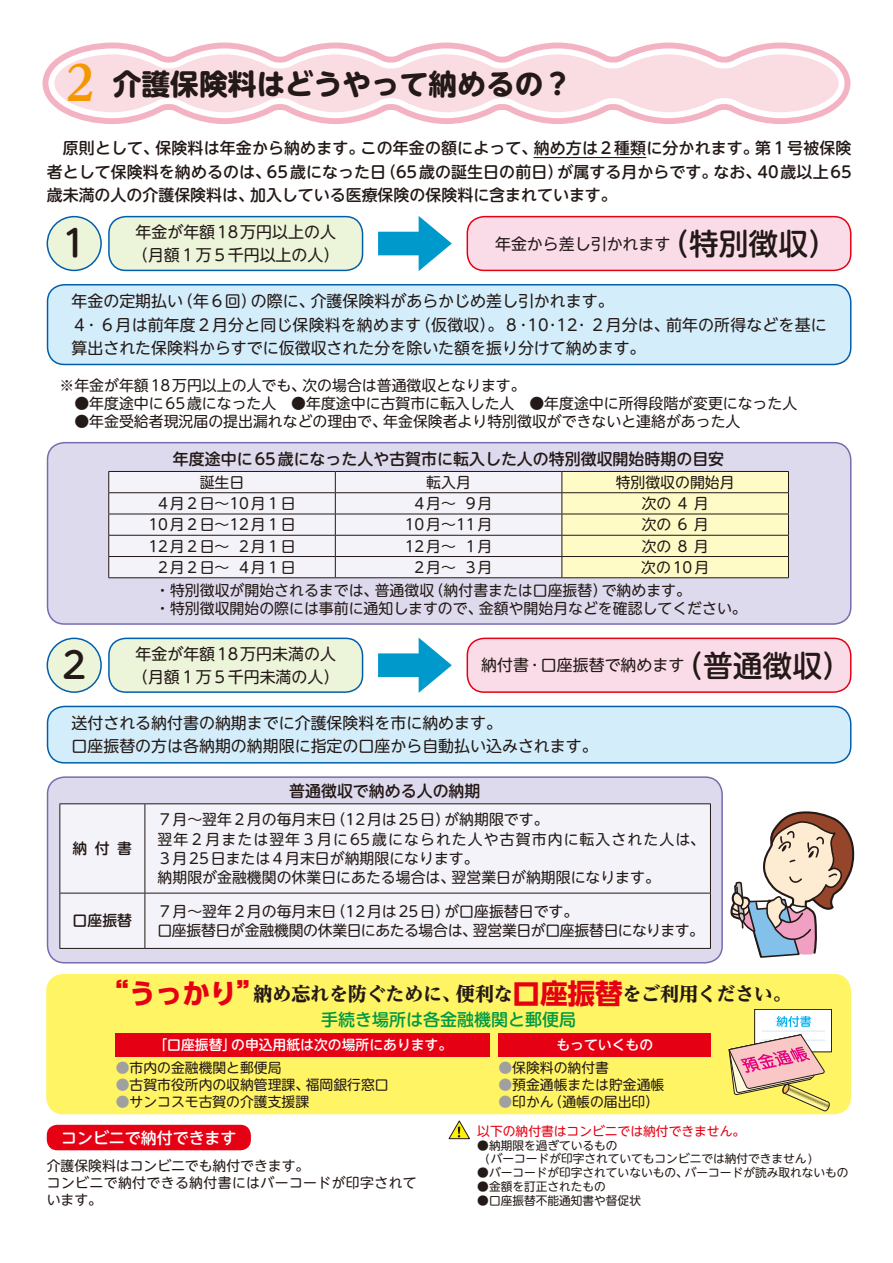
<style>
.page{position:relative;width:893px;height:1263px;background:#fff}
.page>*{position:absolute;margin:0;border:0;box-sizing:border-box;transform-origin:0 0}
.t1{font:500 36.15px "UD Shin M Go Pro";color:#231916}
.t2{font:700 28.65px "UD Shin M Go Pro";color:#231916}
.t3{font:800 19.2px "UD Reimin Pro";letter-spacing:-.015em;color:#231916}
.t4{font:500 16.95px "UD Shin M Go Pro";color:#094}
.t5{font:15.9px/23.4px "UD Shin M Go Pro";color:#231916}
.t6{font:500 15.9px/23.4px "UD Shin M Go Pro";color:#231916;text-align:justify}
.t7{font:500 15.9px "UD Shin M Go Pro";color:#fff}
.t8{font:14.85px/19.2px "UD Shin M Go Pro";color:#231916}
.t9{font:500 14.85px "UD Shin M Go Pro";color:#231916}
.t10{font:13.8px "UD Shin M Go Pro";color:#231916}
.t11{font:13.8px/17px "UD Shin M Go Pro";letter-spacing:.03em;color:#231916}
.t12{font:500 13.8px "UD Shin M Go Pro";color:#fff}
.t13{font:12.75px "UD Shin M Go Pro";color:#e60013}
.t14{font:11.7px/13.8px "UD Shin M Go Pro";color:#231916}
.s1{font-family:"UD Reimin Pro";font-stretch:expanded;font-size:47.85px;color:#f39800}
.s2{font-weight:500;font-size:29.7px}
.s3{font-family:"UD Shin Go Pro";font-weight:700;font-size:27.6px;color:#e60013}
.s4{color:#a0a0a1}
</style>
<div class="page">
<svg style="left:42px;top:42px;width:809px;height:82px"></svg>
<svg style="left:45px;top:45px;width:802px;height:76px"></svg>
<hr style="left:533px;top:157px;width:113px;height:1px;background:#231916">
<div style="left:48px;top:285px;width:803px;height:79px;background:#d3edfb;border-radius:17px"></div>
<div style="left:47px;top:284px;width:804px;height:81px;border:2px solid #005fad;border-radius:17px"></div>
<div style="left:48px;top:443px;width:803px;height:181px;background:#dedaed;border-radius:17px"></div>
<div style="left:47px;top:442px;width:804px;height:183px;border:2px solid #796baf;border-radius:17px"></div>
<div style="left:109px;top:472px;width:453px;height:105px;background:#f4f3f9"></div>
<hr style="left:108px;top:471px;width:227px;height:1px;background:#231916">
<hr style="left:335px;top:471px;width:227px;height:1px;background:#231916">
<hr style="left:108px;top:492px;width:227px;height:1px;background:#231916">
<hr style="left:335px;top:492px;width:227px;height:1px;background:#231916">
<hr style="left:108px;top:514px;width:227px;height:1px;background:#231916">
<hr style="left:335px;top:514px;width:227px;height:1px;background:#231916">
<hr style="left:108px;top:535px;width:227px;height:1px;background:#231916">
<hr style="left:335px;top:535px;width:227px;height:1px;background:#231916">
<hr style="left:108px;top:556px;width:227px;height:1px;background:#231916">
<svg style="left:108px;top:472px;width:1px;height:105px"></svg>
<hr style="left:335px;top:556px;width:227px;height:1px;background:#231916">
<svg style="left:335px;top:472px;width:1px;height:105px"></svg>
<svg style="left:562px;top:471px;width:227px;height:106px;background:#f3eebd"></svg>
<hr style="left:108px;top:577px;width:227px;height:1px;background:#231916">
<hr style="left:335px;top:577px;width:227px;height:1px;background:#231916">
<hr style="left:562px;top:577px;width:227px;height:1px;background:#231916">
<div style="left:48px;top:706px;width:803px;height:57px;background:#d3edfb;border-radius:17px"></div>
<div style="left:47px;top:706px;width:804px;height:57px;border:2px solid #005fad;border-radius:17px"></div>
<div style="left:48px;top:777px;width:674px;height:186px;background:#dedaed;border-radius:17px"></div>
<div style="left:47px;top:776px;width:676px;height:187px;border:2px solid #796baf;border-radius:17px"></div>
<div style="left:61px;top:804px;width:649px;height:144px;background:#f4f3f9"></div>
<hr style="left:60px;top:803px;width:85px;height:1px;background:#231916">
<hr style="left:60px;top:804px;width:1px;height:89px;background:#231916">
<hr style="left:145px;top:803px;width:566px;height:1px;background:#231916">
<hr style="left:145px;top:804px;width:1px;height:89px;background:#231916">
<hr style="left:710px;top:804px;width:1px;height:89px;background:#231916">
<hr style="left:60px;top:893px;width:85px;height:1px;background:#231916">
<hr style="left:60px;top:893px;width:1px;height:55px;background:#231916">
<hr style="left:145px;top:893px;width:566px;height:1px;background:#231916">
<hr style="left:145px;top:893px;width:1px;height:55px;background:#231916">
<hr style="left:710px;top:893px;width:1px;height:55px;background:#231916">
<hr style="left:60px;top:948px;width:85px;height:1px;background:#231916">
<hr style="left:145px;top:948px;width:566px;height:1px;background:#231916">
<svg style="left:448px;top:1120px;width:22px;height:20px"></svg>
<div style="left:47px;top:1125px;width:204px;height:25px;background:#e60013;border-radius:10px"></div>
<div style="left:46px;top:974px;width:805px;height:140px;background:#fff463;border-radius:17px"></div>
<div style="left:116px;top:1033px;width:374px;height:23px;background:#e60013"></div>
<div style="left:498px;top:1033px;width:213px;height:23px;background:#e60013"></div>
<div style="left:755px;top:1009px;width:76px;height:43px;background:#fff"></div>
<div style="left:754px;top:1009px;width:78px;height:43px;border:1px solid #231916"></div>
<hr style="left:762px;top:1031px;width:63px;height:1px;background:#d3e6f7">
<svg style="left:729px;top:1034px;width:101px;height:77px"></svg>
<svg style="left:777px;top:1016px;width:34px;height:11px"></svg>
<svg style="left:730px;top:811px;width:125px;height:147px"></svg>
<div style="left:109px;top:217px;width:254px;height:53px;background:#ecf4d9;border-radius:17px"></div>
<div style="left:108px;top:216px;width:255px;height:55px;border:2px solid #005fad;border-radius:17px"></div>
<svg style="left:378px;top:216px;width:74px;height:55px"></svg>
<div style="left:467px;top:217px;width:384px;height:53px;background:#fadce9;border-radius:17px"></div>
<div style="left:467px;top:216px;width:384px;height:55px;border:2px solid #e60013;border-radius:17px"></div>
<div style="left:47px;top:217px;width:54px;height:53px;background:#ecf4d9;border-radius:50%"></div>
<div style="left:47px;top:216px;width:55px;height:55px;border:2px solid #005fad;border-radius:50%"></div>
<div style="left:109px;top:638px;width:254px;height:54px;background:#ecf4d9;border-radius:17px"></div>
<div style="left:108px;top:638px;width:255px;height:55px;border:2px solid #005fad;border-radius:17px"></div>
<svg style="left:378px;top:638px;width:74px;height:55px"></svg>
<div style="left:467px;top:638px;width:384px;height:54px;background:#fadce9;border-radius:17px"></div>
<div style="left:467px;top:638px;width:384px;height:55px;border:2px solid #e60013;border-radius:17px"></div>
<div style="left:47px;top:638px;width:54px;height:54px;background:#ecf4d9;border-radius:50%"></div>
<div style="left:47px;top:638px;width:55px;height:55px;border:2px solid #005fad;border-radius:50%"></div>
<h2 class="t2" style="left:56px;top:61px;width:517px"><span class="s1">２</span>介護保険料はどうやって納めるの？</h2>
<p class="t6" style="left:47px;top:136px;width:806px">　原則として、保険料は年金から納めます。この年金の額によって、納め方は２種類に分かれます。第１号被保険者として保険料を納めるのは、65歳になった日（65歳の誕生日の前日）が属する月からです。なお、40歳以上65歳未満の人の介護保険料は、加入している医療保険の保険料に含まれています。</p>
<p class="t5" style="left:132px;top:219px;width:209px">年金が年額18万円以上の人（月額１万５千円以上の人）</p>
<h1 class="t1" style="left:56px;top:214px;width:38px">１</h1>
<p class="t5" style="left:495px;top:231px;width:344px">年金から差し引かれます<span class="s2">（特別徴収）</span></p>
<p class="t5" style="left:72px;top:289px;width:757px">年金の定期払い（年６回）の際に、介護保険料があらかじめ差し引かれます。<br>４･６月は前年度２月分と同じ保険料を納めます（仮徴収）。８･10･12･２月分は、前年の所得などを基に算出された保険料からすでに仮徴収された分を除いた額を振り分けて納めます。</p>
<p class="t8" style="left:60px;top:376px;width:739px;line-height:18px">※年金が年額18万円以上の人でも、次の場合は普通徴収となります。<br>　●年度途中に65歳になった人　●年度途中に古賀市に転入した人　●年度途中に所得段階が変更になった人　●年金受給者現況届の提出漏れなどの理由で、年金保険者より特別徴収ができないと連絡があった人</p>
<p class="t6" style="left:173px;top:446px;width:553px">年度途中に65歳になった人や古賀市に転入した人の特別徴収開始時期の目安</p>
<p class="t8" style="left:200px;top:472px;width:46px">誕生日</p>
<p class="t8" style="left:426px;top:472px;width:46px">転入月</p>
<p class="t8" style="left:616px;top:472px;width:121px">特別徴収の開始月</p>
<p class="t8" style="left:158px;top:493px;width:139px">4月２日～10月１日</p>
<p class="t8" style="left:415px;top:493px;width:79px">4月～ 9月</p>
<p class="t8" style="left:642px;top:493px;width:68px">次の４月</p>
<p class="t8" style="left:148px;top:514px;width:149px">10月２日～12月１日</p>
<p class="t8" style="left:405px;top:514px;width:89px">10月～11月</p>
<p class="t8" style="left:642px;top:514px;width:68px">次の６月</p>
<p class="t8" style="left:148px;top:536px;width:149px">12月２日～ 2月１日</p>
<p class="t8" style="left:405px;top:536px;width:89px">12月～ 1月</p>
<p class="t8" style="left:642px;top:536px;width:68px">次の８月</p>
<p class="t8" style="left:158px;top:557px;width:139px">2月２日～ 4月１日</p>
<p class="t8" style="left:415px;top:557px;width:79px">2月～ 3月</p>
<p class="t8" style="left:641px;top:557px;width:70px">次の10月</p>
<p class="t8" style="left:155px;top:580px;width:593px;line-height:18px">・特別徴収が開始されるまでは、普通徴収（納付書または口座振替）で納めます。<br>・特別徴収開始の際には事前に通知しますので、金額や開始月などを確認してください。</p>
<p class="t5" style="left:132px;top:641px;width:209px">年金が年額18万円未満の人（月額１万５千円未満の人）</p>
<h1 class="t1" style="left:56px;top:636px;width:38px">２</h1>
<p class="t5" style="left:481px;top:653px;width:372px">納付書･口座振替で納めます<span class="s2">（普通徴収）</span></p>
<p class="t5" style="left:72px;top:710px;width:528px">送付される納付書の納期までに介護保険料を市に納めます。<br>口座振替の方は各納期の納期限に指定の口座から自動払い込みされます。</p>
<p class="t9" style="left:73px;top:836px;width:61px">納付書</p>
<p class="t6" style="left:289px;top:779px;width:193px">普通徴収で納める人の納期</p>
<p class="t8" style="left:158px;top:809px;width:549px">７月～翌年２月の毎月末日（12月は25日）が納期限です。<br>翌年２月または翌年３月に65歳になられた人や古賀市内に転入された人は、３月25日または４月末日が納期限になります。<br>納期限が金融機関の休業日にあたる場合は、翌営業日が納期限になります。</p>
<p class="t9" style="left:73px;top:909px;width:61px">口座振替</p>
<p class="t8" style="left:157px;top:901px;width:548px">７月～翌年２月の毎月末日（12月は25日）が口座振替日です。<br>口座振替日が金融機関の休業日にあたる場合は、翌営業日が口座振替日になります。</p>
<p class="t3" style="left:101px;top:978px;width:692px"><span class="s3">“うっかり”</span>納め忘れを防ぐために、便利な<span class="s3">口座振替</span>をご利用ください。</p>
<p class="t4" style="left:321px;top:1006px;width:257px">手続き場所は各金融機関と郵便局</p>
<p class="t12" style="left:153px;top:1033px;width:300px">「口座振替」の申込用紙は次の場所にあります。</p>
<p class="t12" style="left:556px;top:1033px;width:98px">もっていくもの</p>
<p class="t10" style="left:498px;top:1056px;width:112px"><span class="s4">●</span>保険料の納付書</p>
<p class="t10" style="left:498px;top:1073px;width:167px"><span class="s4">●</span>預金通帳または貯金通帳</p>
<p class="t10" style="left:498px;top:1090px;width:162px"><span class="s4">●</span>印かん（通帳の届出印）</p>
<p class="t10" style="left:116px;top:1056px;width:167px"><span class="s4">●</span>市内の金融機関と郵便局</p>
<p class="t10" style="left:116px;top:1073px;width:274px"><span class="s4">●</span>古賀市役所内の収納管理課、福岡銀行窓口</p>
<p class="t10" style="left:116px;top:1090px;width:195px"><span class="s4">●</span>サンコスモ古賀の介護支援課</p>
<p class="t7" style="left:61px;top:1124px;width:177px">コンビニで納付できます</p>
<p class="t11" style="left:47px;top:1156px;width:372px">介護保険料はコンビニでも納付できます。<br>コンビニで納付できる納付書にはバーコードが印字されています。</p>
<p class="t13" style="left:477px;top:1120px;width:269px">以下の納付書はコンビニでは納付できません。</p>
<p class="t14" style="left:485px;top:1138px;width:329px;text-indent:-8px">●納期限を過ぎているもの<br>(バーコードが印字されていてもコンビニでは納付できません)</p>
<p class="t14" style="left:477px;top:1165px;width:373px">●バーコードが印字されていないもの、バーコードが読み取れないもの</p>
<p class="t14" style="left:477px;top:1179px;width:130px">●金額を訂正されたもの</p>
<p class="t14" style="left:477px;top:1193px;width:165px">●口座振替不能通知書や督促状</p>
</div>
